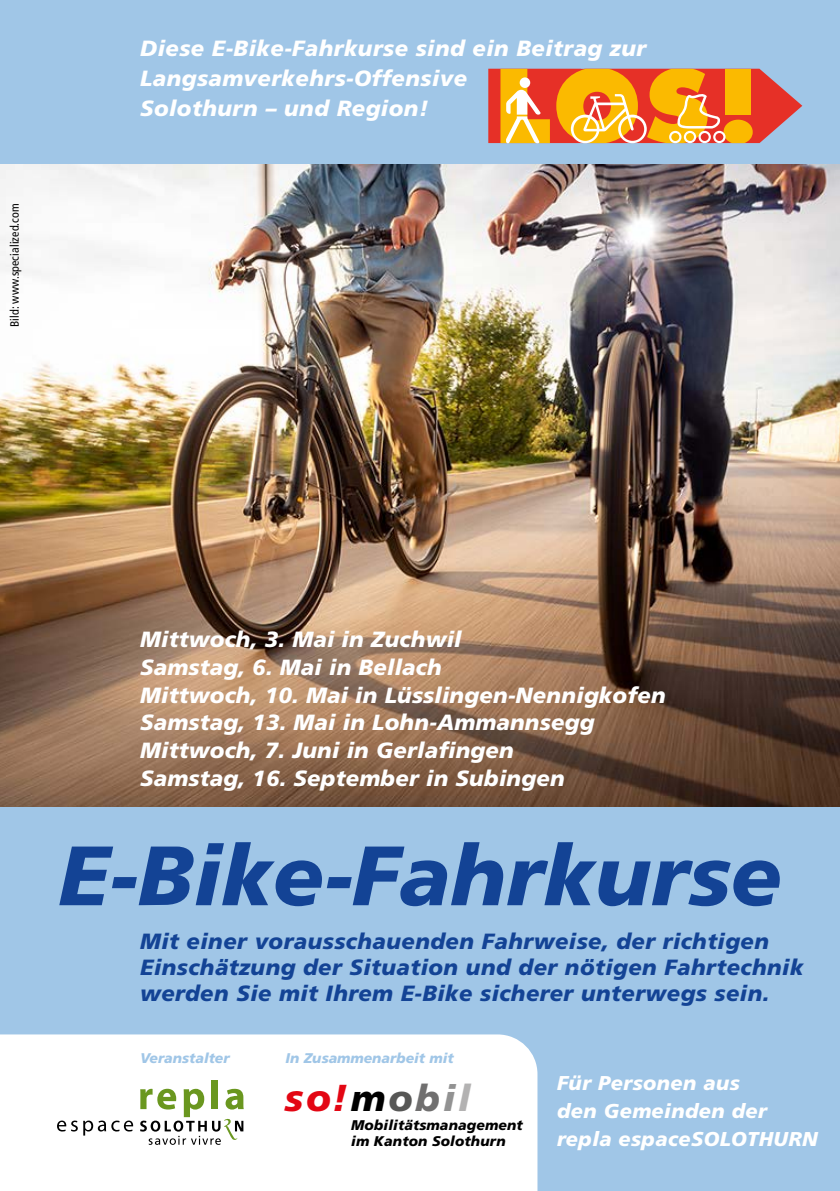
<style>
.page{position:relative;width:840px;height:1191px;background:#fff}
.page>*{position:absolute;margin:0;border:0;box-sizing:border-box;transform-origin:0 0}
.t1{font:italic 900 84px "Frutiger LT Std";color:#134395}
.t2{font:italic 900 37.6px "Frutiger";color:#e30613}
.Lauftext{font:italic 900 22px "Frutiger LT Std";letter-spacing:.01em;color:#fff}
.Slogan{font:italic 900 22px/26px "Frutiger LT Std";letter-spacing:.02em;color:#134395}
.Slogan-2{font:italic 900 22px/30px "Frutiger LT Std";letter-spacing:.02em;color:#fff}
.Slogan-3{font:italic 900 20px/28px "Frutiger LT Std";letter-spacing:.02em;color:#fff}
.t3{font:italic 900 14px "Frutiger LT Std";letter-spacing:.01em;color:#000}
.Kleintitel{font:italic 900 14px "Frutiger LT Std";color:#a0c6e7}
.Lauftext-2{font:condensed 12px "Frutiger LT Std";letter-spacing:.01em;color:#000}
.s1{font-size:36.6px;color:#000}
.s2{font-size:36.6px;color:#575756}
.s3{font-size:36.6px;color:#706f6f}
.s4{font-size:36.6px;color:#929292}
.s5{font-size:36.6px;color:#b3b2b2}
</style>
<div class="page">
<div style="left:0;top:0;width:839px;height:1191px;background:#a0c6e7"></div>
<div style="left:0;top:1034px;width:537px;height:157px;background:#fff"></div>
<img style="left:0;top:164px;width:839px;height:642px">
<div style="left:212px;top:1080px;width:6px;height:29px;background:#6a971f"></div>
<svg style="left:57px;top:1120px;width:76px;height:15px"></svg>
<svg style="left:140px;top:1088px;width:103px;height:56px"></svg>
<svg style="left:488px;top:69px;width:313px;height:74px"></svg>
<p class="Lauftext-2" style="left:8px;top:327px;width:125px;rotate:-90deg">Bild: www.specialized.com</p>
<p class="Slogan-2" style="left:140px;top:34px;width:507px">Diese E-Bike-Fahrkurse sind ein Beitrag zur<br>Langsamverkehrs-Offensive<br>Solothurn – und Region!</p>
<p class="Lauftext" style="left:140px;top:626px;width:323px">Mittwoch, 3. Mai in Zuchwil</p>
<p class="Lauftext" style="left:140px;top:654px;width:303px">Samstag, 6. Mai in Bellach</p>
<p class="Lauftext" style="left:140px;top:681px;width:527px">Mittwoch, 10. Mai in Lüsslingen-Nennigkofen</p>
<p class="Lauftext" style="left:140px;top:709px;width:455px">Samstag, 13. Mai in Lohn-Ammannsegg</p>
<p class="Lauftext" style="left:140px;top:737px;width:375px">Mittwoch, 7. Juni in Gerlafingen</p>
<p class="Lauftext" style="left:140px;top:764px;width:426px">Samstag, 16. September in Subingen</p>
<p class="t1" style="left:58px;top:825px;width:725px">E-Bike-Fahrkurse</p>
<p class="Slogan" style="left:140px;top:928px;width:664px">Mit einer vorausschauenden Fahrweise, der richtigen<br>Einschätzung der Situation und der nötigen Fahrtechnik werden Sie mit Ihrem E-Bike sicherer unterwegs sein.</p>
<p class="Kleintitel" style="left:140px;top:1049px;width:91px">Veranstalter</p>
<p class="Kleintitel" style="left:285px;top:1049px;width:169px">In Zusammenarbeit mit</p>
<p class="t2" style="left:284px;top:1075px;width:187px">so!<span class="s1">m</span><span class="s2">o</span><span class="s3">b</span><span class="s4">i</span><span class="s5">l</span></p>
<p class="t3" style="left:351px;top:1116px;width:173px">Mobilitätsmanagement</p>
<p class="t3" style="left:351px;top:1132px;width:156px">im Kanton Solothurn</p>
<p class="Slogan-3" style="left:556px;top:1068px;width:262px">Für Personen aus<br>den Gemeinden der repla espaceSOLOTHURN</p>
</div>
